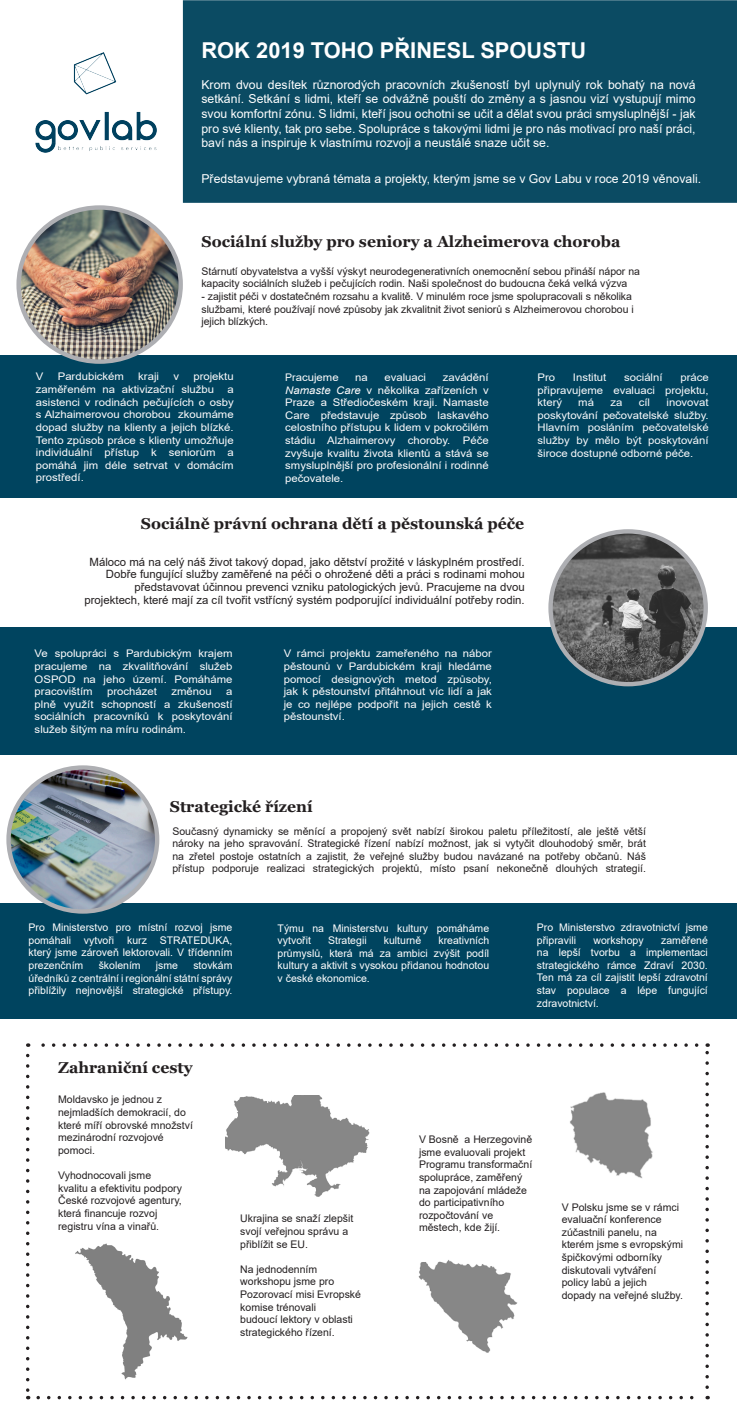
<style>
.page{position:relative;width:737px;height:1415px;background:#fff}
.page>*{position:absolute;margin:0;border:0;box-sizing:border-box;transform-origin:0 0}
.t1{font:700 21.88px "Arial";color:#fff}
.t2{font:700 15.75px "Georgia";color:#231f20}
.t3{font:12.25px/14.7px "Arial";color:#fff;text-align:justify}
.t4{font:11.38px/12.8px "Arial";color:#231f20;text-align:right}
.t5{font:10.5px/12.6px "Arial";color:#231f20}
.t6{font:10.5px/12.6px "Arial";color:#fefcfd;text-align:justify;scale:1.08 1}
.t7{font:10.5px/12.6px "Arial";color:#fff;text-align:justify}
.t8{font:10.5px/12.6px "Arial";color:#f9fafc;text-align:justify;scale:1.08 1}
.t9{font:10.5px "Arial";color:#fefcfd}
.s1{font-style:italic}
</style>
<div class="page">
<svg style="left:26px;top:1055px;width:3px;height:343px"></svg>
<svg style="left:38px;top:1395px;width:670px;height:3px"></svg>
<svg style="left:705px;top:1043px;width:4px;height:343px"></svg>
<svg style="left:28px;top:1043px;width:668px;height:3px"></svg>
<div style="left:183px;top:0;width:554px;height:203px;background:#0b4b63"></div>
<div style="left:0;top:902px;width:737px;height:116px;background:#00445f"></div>
<div style="left:0;top:627px;width:737px;height:127px;background:#00445f"></div>
<img style="left:550px;top:531px;width:155px;height:153px">
<div style="left:548px;top:529px;width:160px;height:157px;border:4px solid #aeafb3;border-radius:50%"></div>
<img style="left:75px;top:1243px;width:113px;height:137px">
<img style="left:9px;top:767px;width:148px;height:144px">
<div style="left:6px;top:765px;width:153px;height:148px;border:4px solid #aeafb3;border-radius:50%"></div>
<img style="left:225px;top:1095px;width:145px;height:102px">
<img style="left:418px;top:1260px;width:100px;height:93px">
<div style="left:0;top:355px;width:737px;height:143px;background:#00445f"></div>
<img style="left:570px;top:1092px;width:83px;height:87px">
<img style="left:21px;top:207px;width:158px;height:154px">
<div style="left:16px;top:205px;width:167px;height:159px;border:4px solid #aeafb3;border-radius:50%"></div>
<img style="left:35px;top:52px;width:122px;height:101px">
<p class="t1" style="left:201px;top:35px;width:386px">ROK 2019 TOHO PŘINESL SPOUSTU</p>
<p class="t3" style="left:201px;top:77px;width:495px">Krom dvou desítek různorodých pracovních zkušeností byl uplynulý rok bohatý na nová setkání. Setkání s lidmi, kteří se odvážně pouští do změny a s jasnou vizí vystupují mimo svou komfortní zónu. S lidmi, kteří jsou ochotni se učit a dělat svou práci smysluplnější - jak pro své klienty, tak pro sebe. Spolupráce s takovými lidmi je pro nás motivací pro naší práci, baví nás a inspiruje k vlastnímu rozvoji a neustálé snaze učit se.</p>
<p class="t3" style="left:201px;top:171px;width:501px">Představujeme vybraná témata a projekty, kterým jsme se v Gov Labu v roce 2019 věnovali.</p>
<p class="t2" style="left:201px;top:231px;width:420px">Sociální služby pro seniory a Alzheimerova choroba</p>
<p class="t5" style="left:201px;top:265px;width:440px">Stárnutí obyvatelstva a vyšší výskyt neurodegenerativních onemocnění sebou přináší nápor na kapacity sociálních služeb i pečujících rodin. Naši společnost do budoucna čeká velká výzva</p>
<p class="t5" style="left:201px;top:290px;width:434px">- zajistit péči v dostatečném rozsahu a kvalitě. V minulém roce jsme spolupracovali s několika službami, které používají nové způsoby jak zkvalitnit život seniorů s Alzheimerovou chorobou i jejich blízkých.</p>
<p class="t6" style="left:36px;top:370px;width:9px">V</p>
<p class="t6" style="left:58px;top:370px;width:63px">Pardubickém</p>
<p class="t6" style="left:138px;top:370px;width:21px">kraji</p>
<p class="t6" style="left:173px;top:370px;width:7px">v</p>
<p class="t6" style="left:36px;top:370px;width:185px;text-indent:157px">projektu zaměřeném na aktivizační službu</p>
<p class="t6" style="left:36px;top:383px;width:185px;text-indent:191px">a asistenci v rodinách pečujících o osby s Alzhaimerovou chorobou zkoumáme dopad služby na klienty a jejich blízké.<br>Tento způsob práce s klienty umožňuje individuální přístup k seniorům a pomáhá jim déle setrvat v domácím prostředí.</p>
<p class="t6" style="left:285px;top:371px;width:190px;text-indent:157px">zavádění <span class="s1">Namaste Care</span> v několika zařízeních v Praze a Střediočeském kraji. Namaste Care představuje způsob laskavého celostního přístupu k lidem v pokročilém stádiu Alzhaimerovy choroby. Péče zvyšuje kvalitu života klientů a stává se smysluplnější pro profesionální i rodinné pečovatele.</p>
<p class="t9" style="left:285px;top:370px;width:55px">Pracujeme</p>
<p class="t6" style="left:355px;top:371px;width:13px">na</p>
<p class="t6" style="left:384px;top:371px;width:40px">evaluaci</p>
<p class="t2" style="left:141px;top:513px;width:385px">Sociálně právní ochrana dětí a pěstounská péče</p>
<p class="t4" style="left:84px;top:555px;width:441px">Máloco má na celý náš život takový dopad, jako dětství prožité v láskyplném prostředí.<br>Dobře fungující služby zaměřené na péči o ohrožené děti a práci s rodinami mohou představovat účinnou prevenci vzniku patologických jevů. Pracujeme na dvou projektech, které mají za cíl tvořit vstřícný systém podporující individuální potřeby rodin.</p>
<p class="t8" style="left:537px;top:371px;width:160px;text-indent:143px">práce připravujeme evaluaci projektu, který</p>
<p class="t8" style="left:537px;top:371px;width:18px">Pro</p>
<p class="t8" style="left:573px;top:371px;width:32px">Institut</p>
<p class="t8" style="left:624px;top:371px;width:37px">sociální</p>
<p class="t8" style="left:578px;top:396px;width:16px">má</p>
<p class="t8" style="left:610px;top:396px;width:13px">za</p>
<p class="t8" style="left:638px;top:396px;width:12px">cíl</p>
<p class="t8" style="left:537px;top:396px;width:160px;text-indent:129px">inovovat poskytování pečovatelské služby.<br>Hlavním posláním pečovatelské služby by mělo být poskytování široce dostupné odborné péče.</p>
<p class="t6" style="left:35px;top:647px;width:185px">Ve spolupráci s Pardubickým krajem pracujeme na zkvalitňování služeb OSPOD na jeho území. Pomáháme pracovištím</p>
<p class="t6" style="left:107px;top:685px;width:48px">procházet</p>
<p class="t6" style="left:171px;top:685px;width:39px">změnou</p>
<p class="t6" style="left:35px;top:685px;width:185px;text-indent:191px">a plně využít schopností a zkušeností sociálních pracovníků k poskytování služeb šitým na míru rodinám.</p>
<p class="t6" style="left:284px;top:647px;width:194px">V rámci projektu zameřeného na nábor pěstounů v Pardubickém kraji hledáme pomocí designových metod způsoby, jak k pěstounství přitáhnout víc lidí a jak je co nejlépe podpořit na jejich cestě k pěstounství.</p>
<p class="t2" style="left:170px;top:796px;width:144px">Strategické řízení</p>
<p class="t5" style="left:172px;top:824px;width:475px;text-align:justify">Současný dynamicky se měnící a propojený svět nabízí širokou paletu příležitostí, ale ještě větší nároky na jeho spravování. Strategické řízení nabízí možnost, jak si vytyčit dlouhodobý směr, brát na zřetel postoje ostatních a zajistit, že veřejné služby budou navázané na potřeby občanů. Náš přístup podporuje realizaci strategických projektů, místo psaní nekonečně dlouhých strategií.</p>
<p class="t7" style="left:29px;top:920px;width:205px">Pro Ministerstvo pro místní rozvoj jsme pomáhali vytvoři kurz STRATEDUKA, který jsme zároveň lektorovali. V třídenním prezenčním</p>
<p class="t7" style="left:29px;top:958px;width:205px;text-indent:165px">stovkám úředníků z centrální i regionální státní správy přiblížily nejnovější strategické přístupy.</p>
<p class="t7" style="left:99px;top:958px;width:44px">školením</p>
<p class="t7" style="left:156px;top:958px;width:24px">jsme</p>
<p class="t2" style="left:58px;top:1057px;width:136px">Zahraniční cesty</p>
<p class="t7" style="left:278px;top:921px;width:213px">Týmu na Ministerstvu kultury pomáháme vytvořit</p>
<p class="t7" style="left:328px;top:934px;width:40px">Strategii</p>
<p class="t7" style="left:384px;top:934px;width:39px">kulturně</p>
<p class="t7" style="left:278px;top:934px;width:213px;text-indent:161px">kreativních průmyslů, která má za ambici zvýšit podíl kultury a aktivit s vysokou přidanou hodnotou v české ekonomice.</p>
<p class="t7" style="left:537px;top:920px;width:172px">Pro Ministerstvo zdravotnictví jsme připravili</p>
<p class="t7" style="left:537px;top:933px;width:172px;text-indent:124px">zaměřené na lepší tvorbu a implementaci strategického rámce Zdraví 2030.<br>Ten má za cíl zajistit lepší zdravotní stav populace a lépe fungující zdravotnictví.</p>
<p class="t7" style="left:593px;top:933px;width:52px">workshopy</p>
<p class="t5" style="left:58px;top:1093px;width:136px">Moldavsko je jednou z nejmladších demokracií, do které míří obrovské množství mezinárodní rozvojové pomoci.</p>
<p class="t5" style="left:58px;top:1168px;width:125px">Vyhodnocovali jsme kvalitu a efektivitu podpory<br>České rozvojové agentury, která financuje rozvoj registru vína a vinařů.</p>
<p class="t5" style="left:240px;top:1212px;width:115px">Ukrajina se snaží zlepšit svojí veřejnou správu a přiblížit se EU.</p>
<p class="t5" style="left:240px;top:1262px;width:122px">Na jednodenním workshopu jsme pro<br>Pozorovací misi Evropské komise trénovali<br>budoucí lektory v oblasti strategického řízení.</p>
<p class="t5" style="left:419px;top:1132px;width:115px">V Bosně a Herzegovině jsme evaluovali projekt<br>Programu transformační spolupráce, zaměřený na zapojování mládeže do participativního rozpočtování ve městech, kde žijí.</p>
<p class="t5" style="left:562px;top:1200px;width:123px">V Polsku jsme se v rámci evaluační konference zúčastnili panelu, na kterém jsme s evropskými špičkovými odborníky diskutovali vytváření policy labů a jejich dopady na veřejné služby.</p>
</div>
